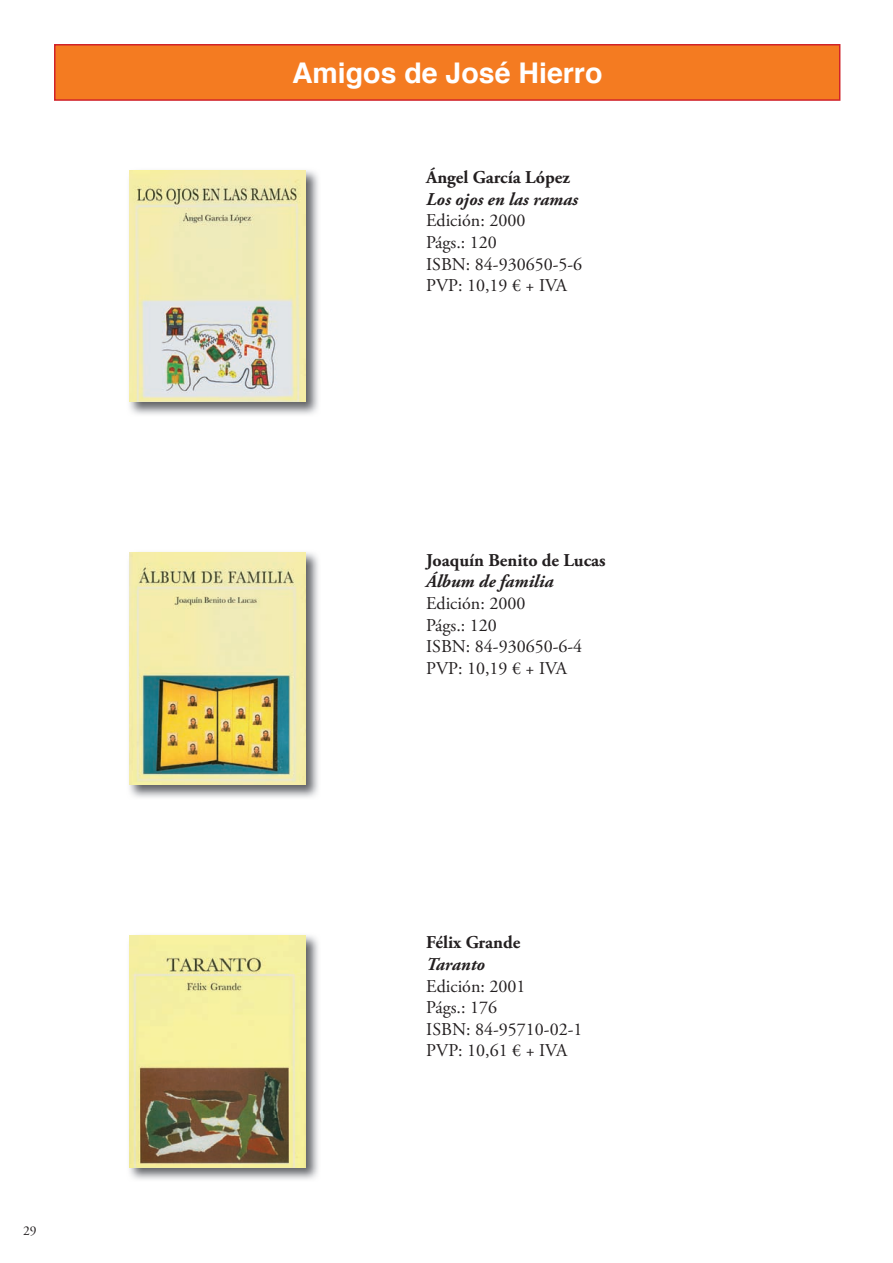
<style>
.page{position:relative;width:893px;height:1263px;background:#fff}
.page>*{position:absolute;margin:0;border:0;box-sizing:border-box;transform-origin:0 0}
.t1{font:700 28.5px "Helvetica";color:#fff}
.t2{font:18px/21.6px "Adobe Garamond Pro";color:#231f20}
.t3{font:700 18px "Adobe Garamond Pro";color:#231f20}
.t4{font:italic 700 18px "Adobe Garamond Pro";color:#231f20}
.t5{font:13.5px "Adobe Garamond Pro";color:#231f20}
</style>
<div class="page">
<div style="left:55px;top:45px;width:785px;height:55px;background:#f47b21"></div>
<div style="left:54px;top:44px;width:786px;height:57px;border:2px solid #d1232a"></div>
<img style="left:129px;top:552px;width:189px;height:246px">
<img style="left:129px;top:553px;width:176px;height:231px">
<img style="left:129px;top:935px;width:189px;height:245px">
<img style="left:129px;top:935px;width:176px;height:232px">
<img style="left:129px;top:170px;width:189px;height:245px">
<img style="left:129px;top:170px;width:176px;height:232px">
<p class="t5" style="left:23px;top:1222px;width:15px">29</p>
<h1 class="t1" style="left:292px;top:50px;width:312px">Amigos de José Hierro</h1>
<p class="t3" style="left:426px;top:167px;width:145px">Ángel García López</p>
<p class="t4" style="left:426px;top:189px;width:153px">Los ojos en las ramas</p>
<p class="t2" style="left:426px;top:211px;width:158px">Edición: 2000<br>Págs.: 120<br>ISBN: 84-930650-5-6<br>PVP: 10,19 € + IVA</p>
<p class="t3" style="left:426px;top:549px;width:181px">Joaquín Benito de Lucas</p>
<p class="t4" style="left:426px;top:571px;width:129px">Álbum de familia</p>
<p class="t2" style="left:426px;top:593px;width:158px">Edición: 2000<br>Págs.: 120<br>ISBN: 84-930650-6-4<br>PVP: 10,19 € + IVA</p>
<p class="t3" style="left:426px;top:932px;width:96px">Félix Grande</p>
<p class="t4" style="left:426px;top:954px;width:60px">Taranto</p>
<p class="t2" style="left:426px;top:976px;width:158px">Edición: 2001<br>Págs.: 176<br>ISBN: 84-95710-02-1<br>PVP: 10,61 € + IVA</p>
</div>
